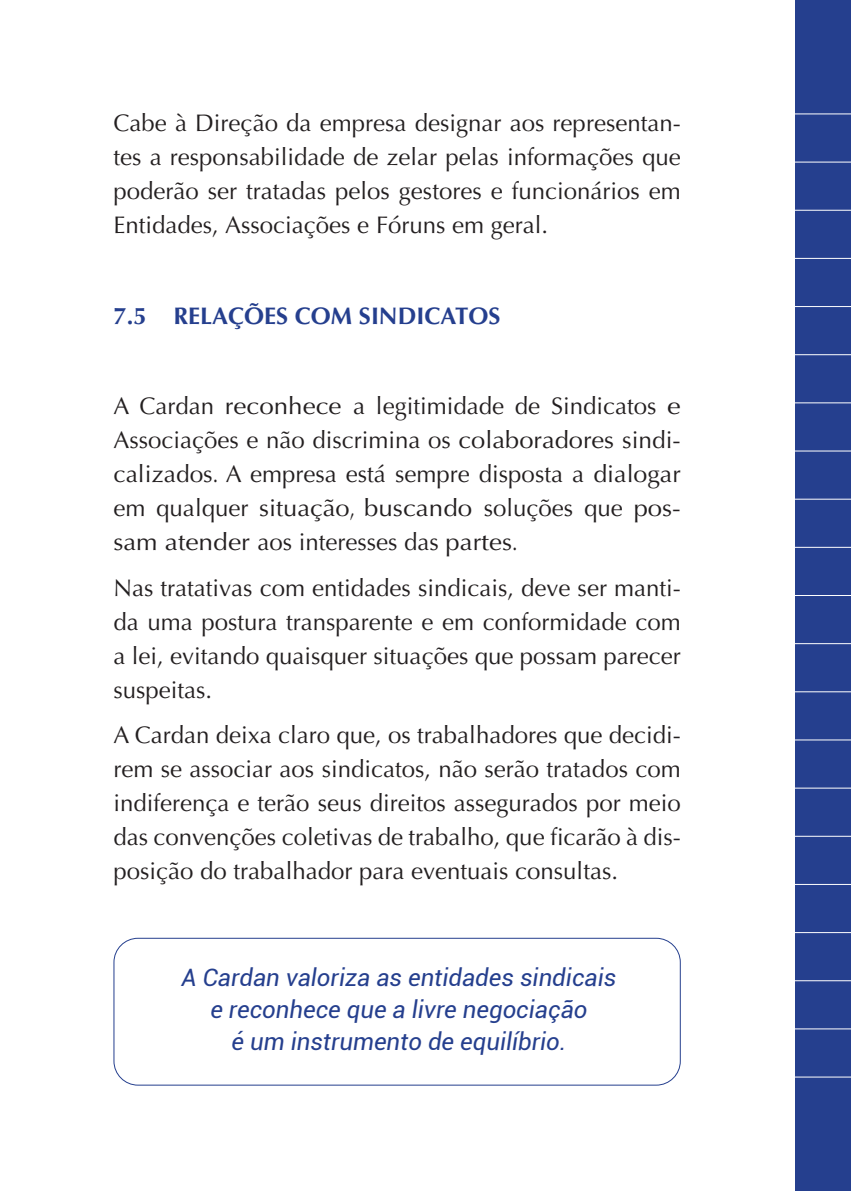
<style>
.page{position:relative;width:851px;height:1191px;background:#fff}
.page>*{position:absolute;margin:0;border:0;box-sizing:border-box;transform-origin:0 0}
.t1{font:24px/34px "Optima";color:#231f20;text-align:justify}
.t2{font:italic 24px/32px "Roboto";color:#253f8e;text-align:center}
.t3{font:700 24px "Optima";color:#253f8e}
</style>
<div class="page">
<div style="left:795px;top:0;width:55px;height:1191px;background:#253f8e"></div>
<hr style="left:784px;top:162px;width:66px;height:1px;background:#fff">
<hr style="left:784px;top:113px;width:66px;height:1px;background:#fff">
<hr style="left:784px;top:402px;width:66px;height:1px;background:#fff">
<hr style="left:784px;top:643px;width:66px;height:1px;background:#fff">
<hr style="left:784px;top:210px;width:66px;height:1px;background:#fff">
<hr style="left:784px;top:450px;width:66px;height:1px;background:#fff">
<hr style="left:784px;top:691px;width:66px;height:1px;background:#fff">
<hr style="left:784px;top:884px;width:66px;height:1px;background:#fff">
<hr style="left:784px;top:258px;width:66px;height:1px;background:#fff">
<hr style="left:784px;top:498px;width:66px;height:1px;background:#fff">
<hr style="left:784px;top:739px;width:66px;height:1px;background:#fff">
<hr style="left:784px;top:932px;width:66px;height:1px;background:#fff">
<hr style="left:784px;top:306px;width:66px;height:1px;background:#fff">
<hr style="left:784px;top:547px;width:66px;height:1px;background:#fff">
<hr style="left:784px;top:787px;width:66px;height:1px;background:#fff">
<hr style="left:784px;top:980px;width:66px;height:1px;background:#fff">
<hr style="left:784px;top:354px;width:66px;height:1px;background:#fff">
<hr style="left:784px;top:595px;width:66px;height:1px;background:#fff">
<hr style="left:784px;top:835px;width:66px;height:1px;background:#fff">
<hr style="left:784px;top:1028px;width:66px;height:1px;background:#fff">
<hr style="left:777px;top:1076px;width:73px;height:1px;background:#fff">
<div style="left:113px;top:937px;width:567px;height:148px;border:1px solid #253f8e;border-radius:24px"></div>
<p class="t1" style="left:113px;top:106px;width:568px">Cabe à Direção da empresa designar aos representan&shy;tes a responsabilidade de zelar pelas informações que poderão ser tratadas pelos gestores e funcionários em Entidades, Associações e Fóruns em geral.</p>
<p class="t3" style="left:113px;top:301px;width:388px">7.5 RELAÇÕES COM SINDICATOS</p>
<p class="t1" style="left:113px;top:389px;width:568px">A Cardan reconhece a legitimidade de Sindicatos e Associações e não discrimina os colaboradores sindi&shy;calizados. A empresa está sempre disposta a dialogar em qualquer situação, buscando soluções que pos&shy;sam atender aos interesses das partes.</p>
<p class="t1" style="left:113px;top:571px;width:568px">Nas tratativas com entidades sindicais, deve ser manti&shy;da uma postura transparente e em conformidade com a lei, evitando quaisquer situações que possam parecer suspeitas.</p>
<p class="t1" style="left:113px;top:718px;width:568px">A Cardan deixa claro que, os trabalhadores que decidi&shy;rem se associar aos sindicatos, não serão tratados com indiferença e terão seus direitos assegurados por meio das convenções coletivas de trabalho, que ficarão à dis&shy;posição do trabalhador para eventuais consultas.</p>
<p class="t2" style="left:181px;top:960px;width:436px">A Cardan valoriza as entidades sindicais e reconhece que a livre negociação<br>é um instrumento de equilíbrio.</p>
</div>
